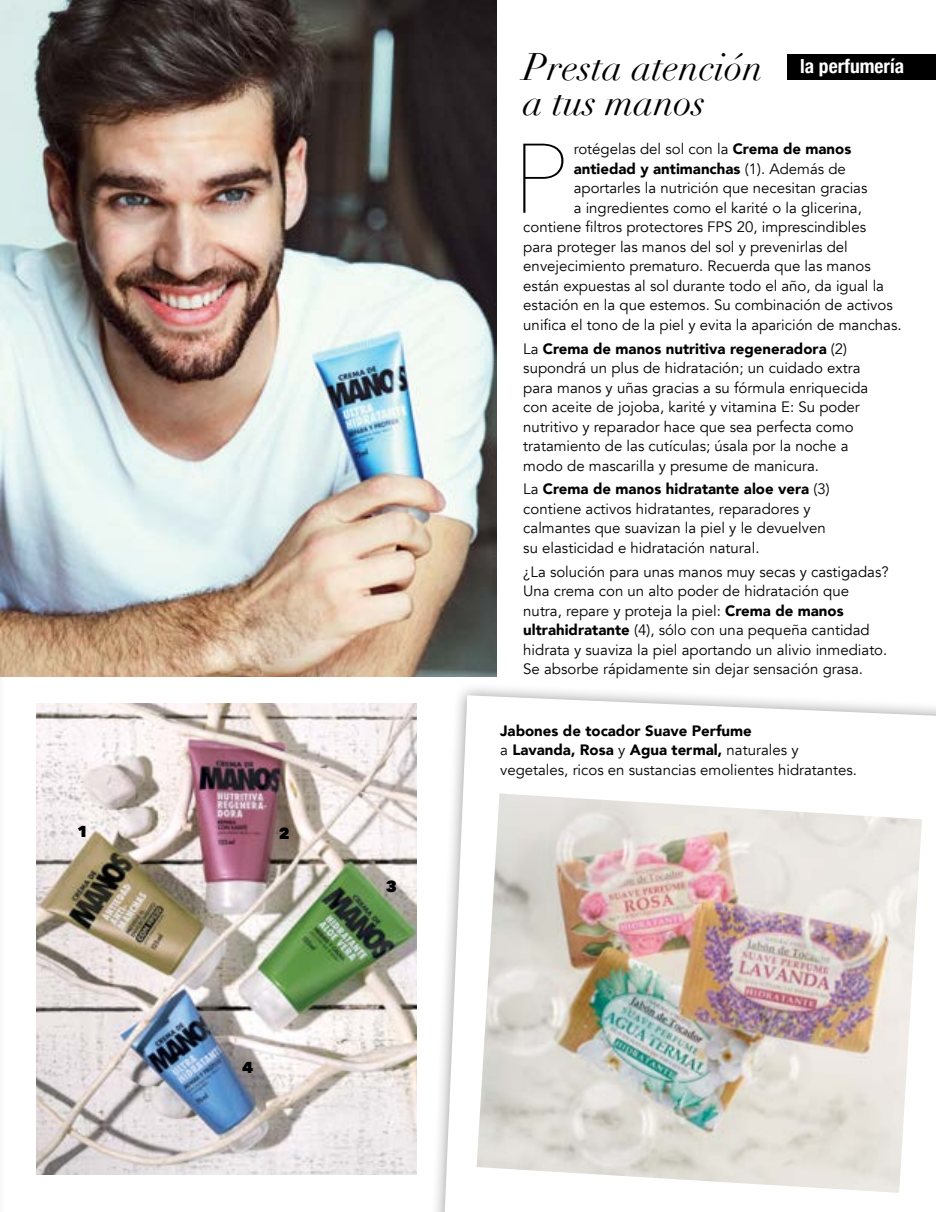
<style>
.page{position:relative;width:936px;height:1212px;background:#fff}
.page>*{position:absolute;margin:0;border:0;box-sizing:border-box;transform-origin:0 0}
.t1{font:200 97.65px "Avenir Next";color:#000}
.t2{font:italic 37.5px/34.5px "Didot";color:#000}
.t3{font:700 condensed 19.5px "Helvetica Neue";color:#fff}
.t4{font:800 15.75px "Avenir Next";color:#000}
.t5{font:15px/19.5px "Avenir";color:#000}
.t6{font:900 15px "Avenir";color:#000}
.s1{font-weight:900}
.s2{font-weight:400}
</style>
<div class="page">
<div style="left:787px;top:54px;width:148px;height:26px;background:#000"></div>
<div style="left:0;top:627px;width:5px;height:585px;background:#fbfbfb"></div>
<img style="left:0;top:0;width:496px;height:676px">
<div style="left:427px;top:682px;width:508px;height:530px;background:#000;opacity:.4"></div>
<svg style="left:444px;top:695px;width:491px;height:517px"></svg>
<img style="left:476px;top:793px;width:445px;height:400px">
<img style="left:37px;top:704px;width:380px;height:470px">
<p class="t4" style="left:77px;top:822px;width:13px">1</p>
<p class="t4" style="left:279px;top:823px;width:13px">2</p>
<p class="t4" style="left:242px;top:1057px;width:13px">4</p>
<p class="t4" style="left:386px;top:877px;width:13px">3</p>
<h2 class="t2" style="left:523px;top:50px;width:241px">Presta atención a tus manos</h2>
<h3 class="t3" style="left:800px;top:50px;width:105px">la perfumería</h3>
<h1 class="t1" style="left:513px;top:96px;width:57px">P</h1>
<p class="t5" style="left:573px;top:140px;width:279px">rotégelas del sol con la <span class="s1">Crema de manos</span></p>
<p class="t6" style="left:573px;top:156px;width:274px">antiedad y antimanchas <span class="s2">(1). Además de</span></p>
<p class="t5" style="left:573px;top:179px;width:295px">aportarles la nutrición que necesitan gracias</p>
<p class="t5" style="left:573px;top:198px;width:290px">a ingredientes como el karité o la glicerina,</p>
<p class="t5" style="left:523px;top:218px;width:344px">contiene filtros protectores FPS 20, imprescindibles</p>
<p class="t5" style="left:523px;top:237px;width:326px">para proteger las manos del sol y prevenirlas del</p>
<p class="t5" style="left:523px;top:257px;width:349px">envejecimiento prematuro. Recuerda que las manos</p>
<p class="t5" style="left:523px;top:276px;width:362px">están expuestas al sol durante todo el año, da igual la</p>
<p class="t5" style="left:523px;top:296px;width:371px">estación en la que estemos. Su combinación de activos</p>
<p class="t5" style="left:523px;top:315px;width:380px">unifica el tono de la piel y evita la aparición de manchas.</p>
<p class="t5" style="left:523px;top:339px;width:346px">La <span class="s1">Crema de manos nutritiva regeneradora</span> (2) supondrá un plus de hidratación; un cuidado extra para manos y uñas gracias a su fórmula enriquecida con aceite de jojoba, karité y vitamina E: Su poder nutritivo y reparador hace que sea perfecta como tratamiento de las cutículas; úsala por la noche a modo de mascarilla y presume de manicura.</p>
<p class="t5" style="left:523px;top:480px;width:308px">La <span class="s1">Crema de manos hidratante aloe vera</span> (3) contiene activos hidratantes, reparadores y calmantes que suavizan la piel y le devuelven su elasticidad e hidratación natural.</p>
<p class="t5" style="left:523px;top:562px;width:367px">¿La solución para unas manos muy secas y castigadas?<br>Una crema con un alto poder de hidratación que nutra, repare y proteja la piel: <span class="s1">Crema de manos ultrahidratante</span> (4), sólo con una pequeña cantidad hidrata y suaviza la piel aportando un alivio inmediato.<br>Se absorbe rápidamente sin dejar sensación grasa.</p>
<p class="t5" style="left:500px;top:721px;width:358px"><span class="s1">Jabones de tocador Suave Perfume<br></span>a <span class="s1">Lavanda, Rosa</span> y <span class="s1">Agua termal,</span> naturales y vegetales, ricos en sustancias emolientes hidratantes.</p>
</div>
